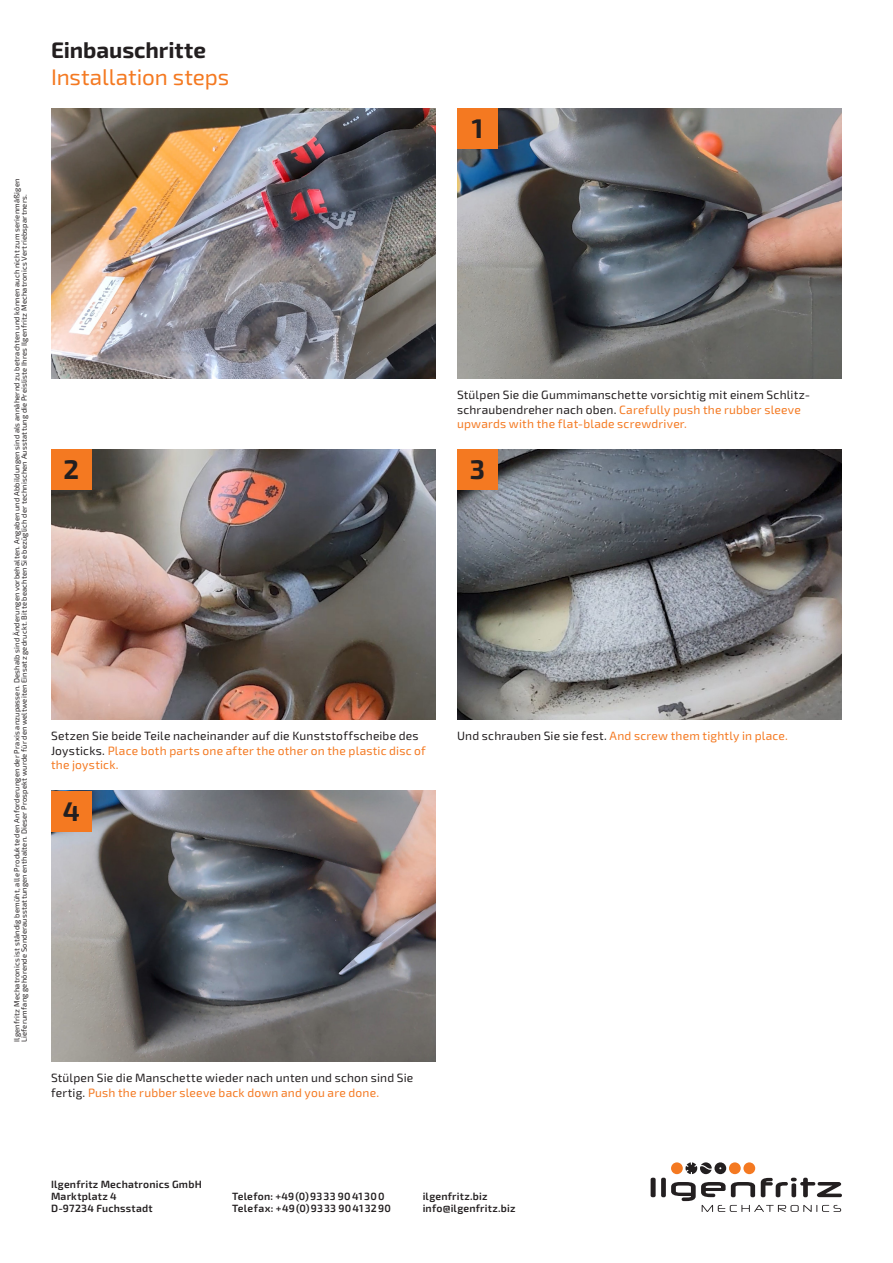
<style>
.page{position:relative;width:893px;height:1263px;background:#fff}
.page>*{position:absolute;margin:0;border:0;box-sizing:border-box;transform-origin:0 0}
.t1{font:700 27px "Exo 2";color:#231f20}
.t2{font:22.5px "Exo 2";color:#f47921}
.t3{font:700 22.5px "Exo 2";letter-spacing:-.005em;color:#231f20}
.t4{font:12px/14.4px "Exo 2";letter-spacing:.015em;color:#231f20}
.t5{font:12px "Exo 2";letter-spacing:.015em;color:#f47921}
.t6{font:600 10.5px/12px "Exo 2";letter-spacing:.02em;color:#231f20}
.t7{font:7.5px/7.5px "Exo 2";letter-spacing:.025em;color:#231f20}
.s1{color:#f47921}
.s2{color:#231f20}
</style>
<div class="page">
<img style="left:457px;top:108px;width:385px;height:270px">
<img style="left:51px;top:108px;width:385px;height:270px">
<img style="left:51px;top:449px;width:385px;height:270px">
<img style="left:51px;top:791px;width:385px;height:270px">
<img style="left:457px;top:449px;width:385px;height:270px">
<div style="left:457px;top:108px;width:41px;height:41px;background:#f47921"></div>
<div style="left:51px;top:449px;width:41px;height:41px;background:#f47921"></div>
<div style="left:457px;top:449px;width:41px;height:41px;background:#f47921"></div>
<div style="left:51px;top:791px;width:41px;height:41px;background:#f47921"></div>
<div style="left:651px;top:1178px;width:5px;height:19px;background:#231f20;border-radius:2px"></div>
<div style="left:661px;top:1178px;width:5px;height:19px;background:#231f20;border-radius:2px"></div>
<svg style="left:671px;top:1162px;width:171px;height:50px"></svg>
<p class="t7" style="left:13px;top:1042px;width:865px;rotate:-90deg">Ilgenfritz Mechatronics ist ständig bemüht, alle Produkte den Anforderungen der Praxis anzupassen. Deshalb sind Änderungen vorbehalten. Angaben und Abbildungen sind als annähernd zu betrachten und können auch nicht zum serienmäßigen<br>Lieferumfang gehörende Sonderausstattungen enthalten. Dieser Prospekt wurde für den weltweiten Einsatz gedruckt. Bitte beachten Sie bezüglich der technischen Ausstattung die Preisliste Ihres Ilgenfritz Mechatronics Vertriebspartners.</p>
<h2 class="t3" style="left:51px;top:37px;width:157px">Einbauschritte</h2>
<h2 class="t2" style="left:51px;top:64px;width:180px">Installation steps</h2>
<h1 class="t1" style="left:472px;top:112px;width:13px">1</h1>
<h3 class="t4" style="left:457px;top:388px;width:355px">Stülpen Sie die Gummimanschette vorsichtig mit einem Schlitz&shy;schraubendreher nach oben. <span class="s1">Carefully push the rubber sleeve upwards with the flat-blade screwdriver.</span></h3>
<h1 class="t1" style="left:64px;top:453px;width:17px">2</h1>
<h1 class="t1" style="left:470px;top:453px;width:17px">3</h1>
<h3 class="t4" style="left:51px;top:729px;width:376px">Setzen Sie beide Teile nacheinander auf die Kunststoffscheibe des<br>Joysticks. <span class="s1">Place both parts one after the other on the plastic disc of the joystick.</span></h3>
<h3 class="t5" style="left:457px;top:729px;width:332px"><span class="s2">Und schrauben Sie sie fest.</span> And screw them tightly in place.</h3>
<h1 class="t1" style="left:63px;top:795px;width:19px">4</h1>
<h3 class="t4" style="left:51px;top:1071px;width:364px">Stülpen Sie die Manschette wieder nach unten und schon sind Sie fertig. <span class="s1">Push the rubber sleeve back down and you are done.</span></h3>
<h3 class="t6" style="left:51px;top:1178px;width:152px">Ilgenfritz Mechatronics GmbH<br>Marktplatz 4<br>D-97234 Fuchsstadt</h3>
<h3 class="t6" style="left:232px;top:1190px;width:160px">Telefon: +49(0)9333 9041300<br>Telefax: +49(0)9333 90413290</h3>
<h3 class="t6" style="left:423px;top:1190px;width:94px">ilgenfritz.biz info@ilgenfritz.biz</h3>
</div>
